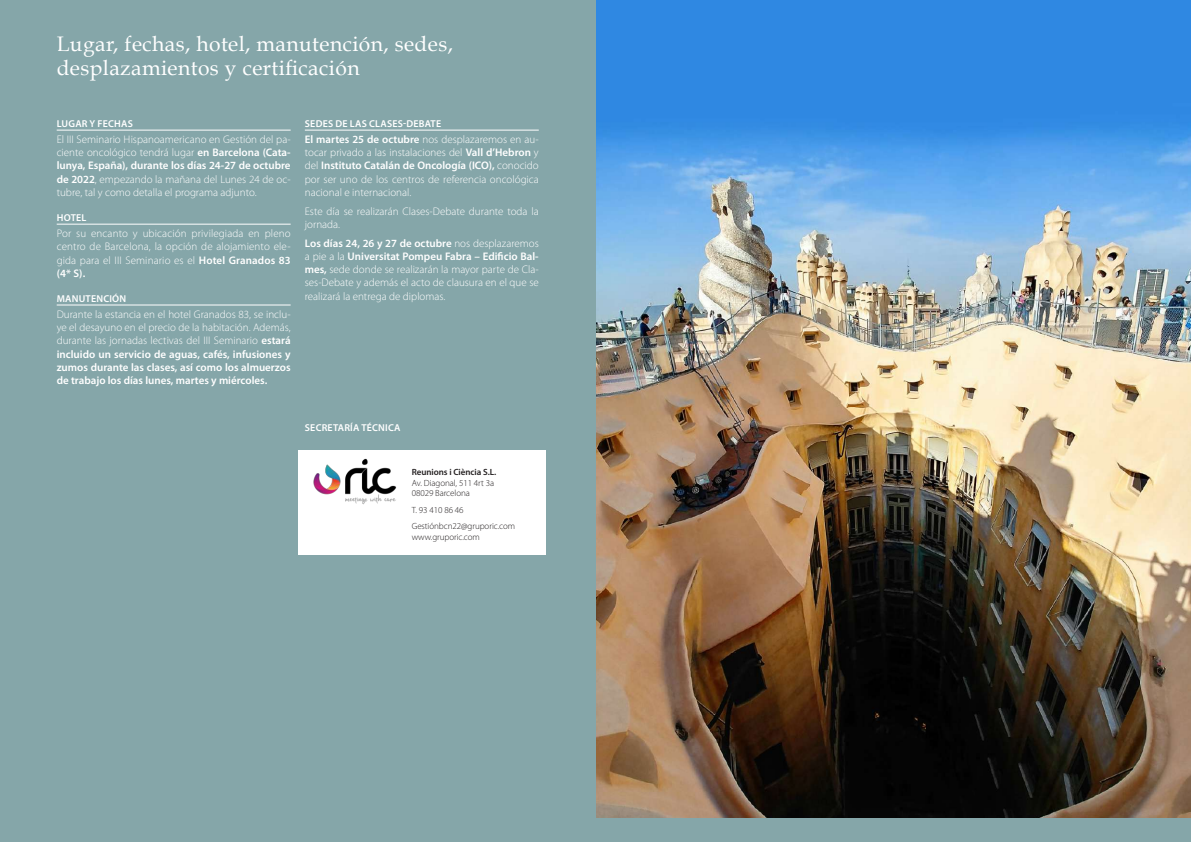
<style>
.page{position:relative;width:1191px;height:842px;background:#fff}
.page>*{position:absolute;margin:0;border:0;box-sizing:border-box;transform-origin:0 0}
.t1{font:21px/24px "Book Antiqua";letter-spacing:.02em;color:#fff}
.t2{font:300 11px/13.2px "Myriad Pro";color:#fff;text-align:justify}
.t3{font:600 10px "Myriad Pro";letter-spacing:.02em;color:#fff}
.t4{font:300 9px/10.5px "Myriad Pro";letter-spacing:-.005em;color:#231f20}
.t5{font:600 9px "Myriad Pro";letter-spacing:-.005em;color:#231f20}
.s1{font-weight:600}
</style>
<div class="page">
<img style="left:595px;top:0;width:596px;height:818px">
<div style="left:0;top:818px;width:1191px;height:24px;background:#85a6a9"></div>
<div style="left:0;top:0;width:595px;height:842px;background:#85a6a9"></div>
<div style="left:298px;top:450px;width:247px;height:105px;background:#fff"></div>
<hr style="left:57px;top:130px;width:234px;height:1px;background:#fff">
<hr style="left:57px;top:224px;width:234px;height:1px;background:#fff">
<hr style="left:57px;top:305px;width:234px;height:1px;background:#fff">
<hr style="left:305px;top:130px;width:234px;height:1px;background:#fff">
<img style="left:313px;top:458px;width:84px;height:47px">
<h1 class="t1" style="left:57px;top:32px;width:398px">Lugar, fechas, hotel, manutención, sedes, desplazamientos y certificación</h1>
<p class="t3" style="left:57px;top:117px;width:78px">LUGAR Y FECHAS</p>
<p class="t2" style="left:57px;top:133px;width:235px">El III Seminario Hispanoamericano en Gestión del pa&shy;ciente oncológico tendrá lugar <span class="s1">en Barcelona (Cata&shy;lunya, España), durante los días 24-27 de octubre de 2022</span>, empezando la mañana del Lunes 24 de oc&shy;tubre, tal y como detalla el programa adjunto.</p>
<p class="t3" style="left:57px;top:211px;width:31px">HOTEL</p>
<p class="t2" style="left:57px;top:227px;width:235px">Por su encanto y ubicación privilegiada en pleno centro de Barcelona, la opción de alojamiento ele&shy;gida para el III Seminario es el <span class="s1">Hotel Granados 83 (4* S).</span></p>
<p class="t3" style="left:57px;top:292px;width:71px">MANUTENCIÓN</p>
<p class="t2" style="left:57px;top:308px;width:235px">Durante la estancia en el hotel Granados 83, se inclu&shy;ye el desayuno en el precio de la habitación. Además, durante las jornadas lectivas del III Seminario <span class="s1">estará incluido un servicio de aguas, cafés, infusiones y zumos durante las clases, así como los almuerzos de trabajo los días lunes, martes y miércoles.</span></p>
<p class="t3" style="left:305px;top:117px;width:138px">SEDES DE LAS CLASES-DEBATE</p>
<p class="t2" style="left:305px;top:133px;width:235px"><span class="s1">El martes 25 de octubre</span> nos desplazaremos en au&shy;tocar privado a las instalaciones del <span class="s1">Vall d’Hebron</span> y del <span class="s1">Instituto Catalán de Oncología (ICO),</span> conocido por ser uno de los centros de referencia oncológica nacional e internacional.</p>
<p class="t2" style="left:305px;top:204px;width:235px">Este día se realizarán Clases-Debate durante toda la jornada.</p>
<p class="t2" style="left:305px;top:236px;width:235px"><span class="s1">Los días 24, 26 y 27 de octubre</span> nos desplazaremos a pie a la <span class="s1">Universitat Pompeu Fabra – Edificio Bal&shy;mes,</span> sede donde se realizarán la mayor parte de Cla&shy;ses-Debate y además el acto de clausura en el que se realizará la entrega de diplomas.</p>
<p class="t3" style="left:305px;top:421px;width:97px">SECRETARÍA TÉCNICA</p>
<p class="t5" style="left:412px;top:466px;width:86px">Reunions i Ciència S.L.</p>
<p class="t4" style="left:412px;top:477px;width:84px">Av. Diagonal, 511 4rt 3a<br>08029 Barcelona</p>
<p class="t4" style="left:412px;top:502px;width:105px;line-height:16.2px">T. 93 410 86 46<br>Gestiónbcn22@gruporic.com</p>
<p class="t4" style="left:412px;top:531px;width:70px">www.gruporic.com</p>
</div>
